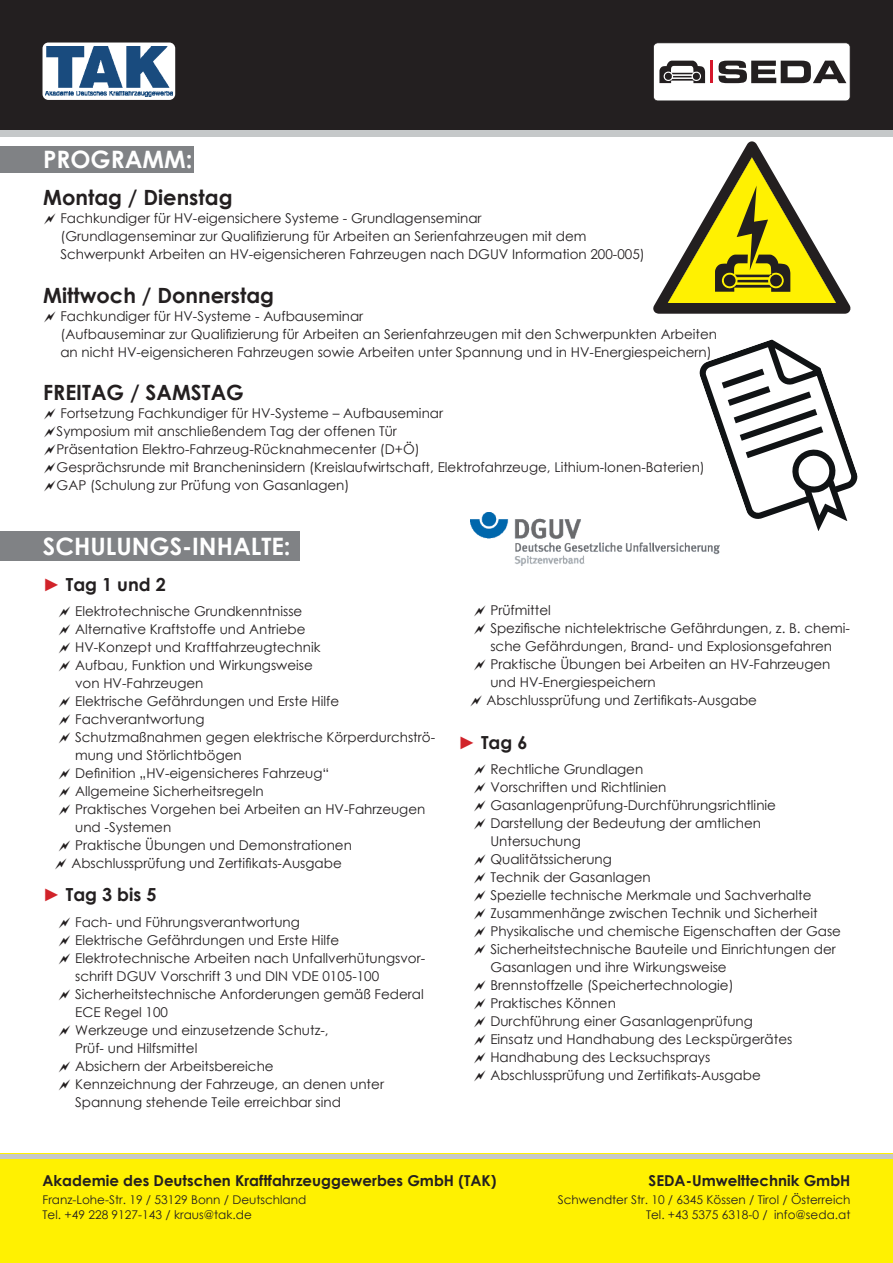
<style>
.page{position:relative;width:893px;height:1263px;background:#fff}
.page>*{position:absolute;margin:0;border:0;box-sizing:border-box;transform-origin:0 0}
.t1{font:700 24px "Century Gothic";color:#fff}
.t2{font:700 21px "Century Gothic";color:#231f20}
.t3{font:700 18px "Century Gothic";color:#231f20}
.t4{font:700 15px "Century Gothic";color:#231f20}
.t5{font:13.5px/18px "Century Gothic";color:#231f20}
.t6{font:12px "Century Gothic";color:#231f20}
.s1{font-family:"Arial";font-weight:400;color:#d1232a}
</style>
<div class="page">
<div style="left:0;top:1154px;width:893px;height:109px;background:#fff101"></div>
<div style="left:0;top:1154px;width:893px;height:5px;background:#c5c8c9"></div>
<div style="left:0;top:130px;width:893px;height:7px;background:#c5c8c9"></div>
<div style="left:0;top:0;width:893px;height:130px;background:#231f20"></div>
<svg style="left:653px;top:43px;width:197px;height:58px"></svg>
<div style="left:0;top:147px;width:193px;height:26px;background:#808285"></div>
<div style="left:43px;top:43px;width:132px;height:57px;background:#fff;border-radius:6px"></div>
<img style="left:46px;top:47px;width:126px;height:50px">
<svg style="left:653px;top:141px;width:197px;height:173px"></svg>
<svg style="left:699px;top:339px;width:159px;height:192px"></svg>
<div style="left:0;top:531px;width:300px;height:29px;background:#808285"></div>
<img style="left:471px;top:512px;width:252px;height:54px">
<p class="t1" style="left:43px;top:141px;width:151px">PROGRAMM:</p>
<p class="t2" style="left:43px;top:181px;width:191px">Montag / Dienstag</p>
<p class="t5" style="left:60px;top:209px;width:586px">Fachkundiger für HV-eigensichere Systeme - Grundlagenseminar<br>(Grundlagenseminar zur Qualifizierung für Arbeiten an Serienfahrzeugen mit dem<br>Schwerpunkt Arbeiten an HV-eigensicheren Fahrzeugen nach DGUV Information 200-005)</p>
<p class="t2" style="left:43px;top:279px;width:232px">Mittwoch / Donnerstag</p>
<p class="t5" style="left:60px;top:306px;width:658px">Fachkundiger für HV-Systeme - Aufbauseminar<br>(Aufbauseminar zur Qualifizierung für Arbeiten an Serienfahrzeugen mit den Schwerpunkten Arbeiten an nicht HV-eigensicheren Fahrzeugen sowie Arbeiten unter Spannung und in HV-Energiespeichern)</p>
<p class="t2" style="left:43px;top:376px;width:202px">FREITAG / SAMSTAG</p>
<p class="t5" style="left:60px;top:404px;width:384px">Fortsetzung Fachkundiger für HV-Systeme – Aufbauseminar</p>
<p class="t5" style="left:57px;top:422px;width:342px">Symposium mit anschließendem Tag der offenen Tür</p>
<p class="t5" style="left:57px;top:440px;width:365px">Präsentation Elektro-Fahrzeug-Rücknahmecenter (D+Ö)</p>
<p class="t5" style="left:57px;top:458px;width:650px">Gesprächsrunde mit Brancheninsidern (Kreislaufwirtschaft, Elektrofahrzeuge, Lithium-Ionen-Baterien)</p>
<p class="t5" style="left:57px;top:476px;width:294px">GAP (Schulung zur Prüfung von Gasanlagen)</p>
<p class="t1" style="left:43px;top:528px;width:249px">SCHULUNGS-INHALTE:</p>
<p class="t3" style="left:43px;top:570px;width:124px"><span class="s1">►</span> Tag 1 und 2</p>
<p class="t5" style="left:75px;top:602px;width:229px">Elektrotechnische Grundkenntnisse</p>
<p class="t5" style="left:75px;top:620px;width:232px">Alternative Kraftstoffe und Antriebe</p>
<p class="t5" style="left:75px;top:638px;width:247px">HV-Konzept und Kraftfahrzeugtechnik</p>
<p class="t5" style="left:75px;top:656px;width:239px">Aufbau, Funktion und Wirkungsweise von HV-Fahrzeugen</p>
<p class="t5" style="left:75px;top:692px;width:266px">Elektrische Gefährdungen und Erste Hilfe</p>
<p class="t5" style="left:75px;top:710px;width:131px">Fachverantwortung</p>
<p class="t5" style="left:75px;top:728px;width:362px">Schutzmaßnahmen gegen elektrische Körperdurchströ&shy;mung und Störlichtbögen</p>
<p class="t5" style="left:75px;top:764px;width:256px">Definition „HV-eigensicheres Fahrzeug“</p>
<p class="t5" style="left:75px;top:782px;width:190px">Allgemeine Sicherheitsregeln</p>
<p class="t5" style="left:75px;top:800px;width:352px">Praktisches Vorgehen bei Arbeiten an HV-Fahrzeugen und -Systemen</p>
<p class="t5" style="left:75px;top:836px;width:278px">Praktische Übungen und Demonstrationen</p>
<p class="t5" style="left:71px;top:854px;width:272px">Abschlussprüfung und Zertifikats-Ausgabe</p>
<p class="t3" style="left:43px;top:881px;width:115px"><span class="s1">►</span> Tag 3 bis 5</p>
<p class="t5" style="left:75px;top:912px;width:226px">Fach- und Führungsverantwortung</p>
<p class="t5" style="left:75px;top:930px;width:266px">Elektrische Gefährdungen und Erste Hilfe</p>
<p class="t5" style="left:75px;top:948px;width:352px">Elektrotechnische Arbeiten nach Unfallverhütungsvor&shy;schrift DGUV Vorschrift 3 und DIN VDE 0105-100</p>
<p class="t5" style="left:75px;top:984px;width:350px">Sicherheitstechnische Anforderungen gemäß Federal<br>ECE Regel 100</p>
<p class="t5" style="left:75px;top:1020px;width:255px">Werkzeuge und einzusetzende Schutz-,<br>Prüf- und Hilfsmittel</p>
<p class="t5" style="left:75px;top:1056px;width:200px">Absichern der Arbeitsbereiche</p>
<p class="t5" style="left:75px;top:1074px;width:310px">Kennzeichnung der Fahrzeuge, an denen unter<br>Spannung stehende Teile erreichbar sind</p>
<p class="t5" style="left:490px;top:601px;width:62px">Prüfmittel</p>
<p class="t5" style="left:490px;top:619px;width:361px">Spezifische nichtelektrische Gefährdungen, z. B. chemi&shy;sche Gefährdungen, Brand- und Explosionsgefahren</p>
<p class="t5" style="left:490px;top:655px;width:342px">Praktische Übungen bei Arbeiten an HV-Fahrzeugen und HV-Energiespeichern</p>
<p class="t5" style="left:487px;top:691px;width:272px">Abschlussprüfung und Zertifikats-Ausgabe</p>
<p class="t3" style="left:458px;top:728px;width:71px"><span class="s1">►</span> Tag 6</p>
<p class="t5" style="left:490px;top:760px;width:154px">Rechtliche Grundlagen</p>
<p class="t5" style="left:490px;top:778px;width:178px">Vorschriften und Richtlinien</p>
<p class="t5" style="left:490px;top:796px;width:287px">Gasanlagenprüfung-Durchführungsrichtlinie</p>
<p class="t5" style="left:490px;top:814px;width:272px">Darstellung der Bedeutung der amtlichen<br>Untersuchung</p>
<p class="t5" style="left:490px;top:850px;width:123px">Qualitätssicherung</p>
<p class="t5" style="left:490px;top:868px;width:162px">Technik der Gasanlagen</p>
<p class="t5" style="left:490px;top:886px;width:323px">Spezielle technische Merkmale und Sachverhalte</p>
<p class="t5" style="left:490px;top:904px;width:329px">Zusammenhänge zwischen Technik und Sicherheit</p>
<p class="t5" style="left:490px;top:922px;width:352px">Physikalische und chemische Eigenschaften der Gase</p>
<p class="t5" style="left:490px;top:940px;width:347px">Sicherheitstechnische Bauteile und Einrichtungen der<br>Gasanlagen und ihre Wirkungsweise</p>
<p class="t5" style="left:490px;top:976px;width:245px">Brennstoffzelle (Speichertechnologie)</p>
<p class="t5" style="left:490px;top:994px;width:127px">Praktisches Können</p>
<p class="t5" style="left:490px;top:1012px;width:264px">Durchführung einer Gasanlagenprüfung</p>
<p class="t5" style="left:490px;top:1030px;width:303px">Einsatz und Handhabung des Leckspürgerätes</p>
<p class="t5" style="left:490px;top:1048px;width:221px">Handhabung des Lecksuchsprays</p>
<p class="t5" style="left:490px;top:1066px;width:272px">Abschlussprüfung und Zertifikats-Ausgabe</p>
<p class="t4" style="left:43px;top:1169px;width:455px">Akademie des Deutschen Kraftfahrzeuggewerbes GmbH (TAK)</p>
<p class="t6" style="left:43px;top:1191px;width:265px">Franz-Lohe-Str. 19 / 53129 Bonn / Deutschland</p>
<p class="t6" style="left:43px;top:1206px;width:211px">Tel. +49 228 9127-143 / kraus@tak.de</p>
<p class="t4" style="left:649px;top:1169px;width:203px">SEDA-Umwelttechnik GmbH</p>
<p class="t6" style="left:558px;top:1191px;width:294px">Schwendter Str. 10 / 6345 Kössen / Tirol / Österreich</p>
<p class="t6" style="left:646px;top:1206px;width:206px">Tel. +43 5375 6318-0 / info@seda.at</p>
</div>
